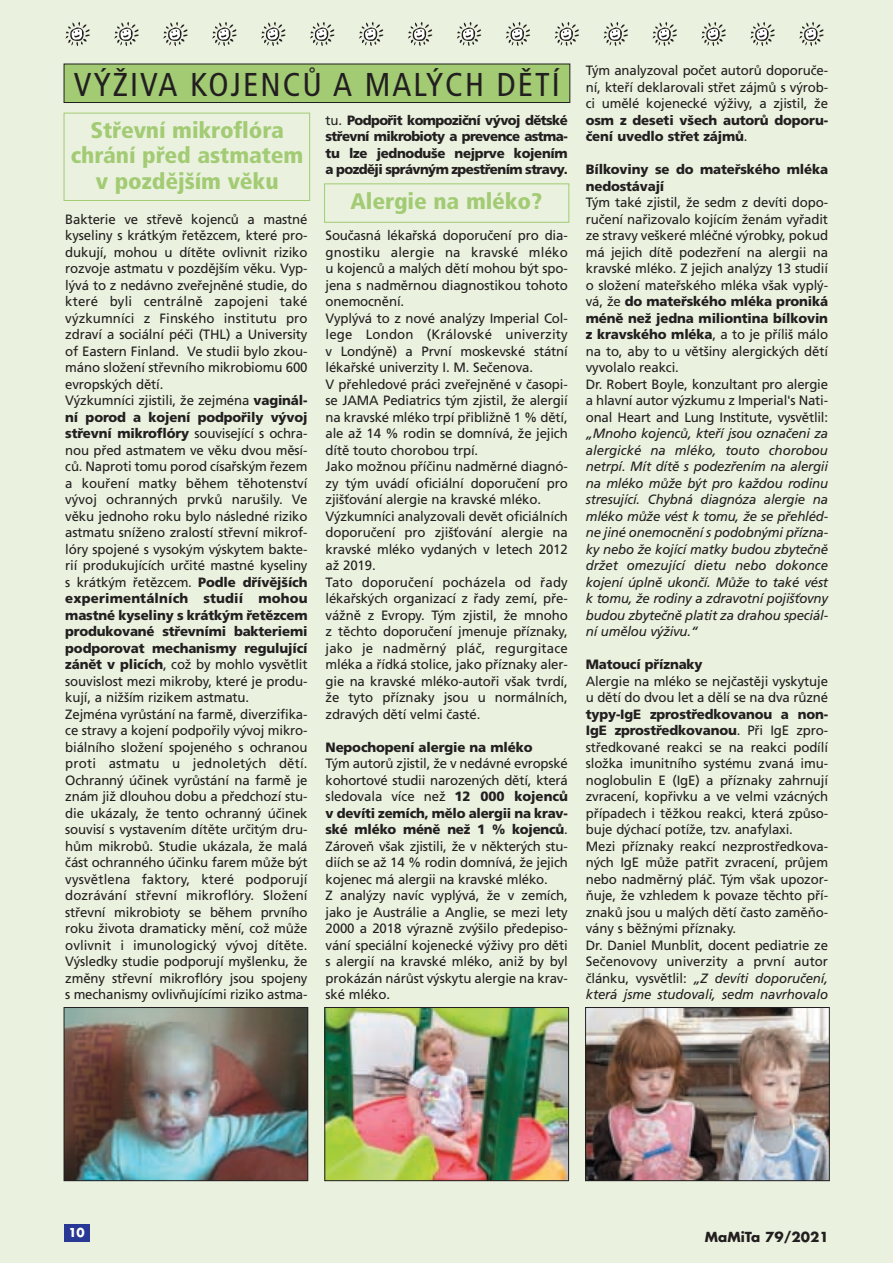
<style>
.page{position:relative;width:893px;height:1263px;background:#fff}
.page>*{position:absolute;margin:0;border:0;box-sizing:border-box;transform-origin:0 0}
.t1{font:condensed 33px "Frutiger CE";letter-spacing:.06em;color:#231f20}
.t2{font:900 condensed 22.5px/25.5px "Frutiger CE";letter-spacing:-.005em;color:#a2cb74;text-align:center;scale:1.06 1}
.t3{font:13.5px/16.5px "Frutiger CE";letter-spacing:-.01em;color:#231f20}
.t4{font:italic 13.5px/16.5px "Frutiger CE";letter-spacing:-.015em;color:#231f20;text-align:justify}
.t5{font:900 13.5px/16.5px "Frutiger CE";letter-spacing:-.01em;color:#231f20}
.t6{font:700 13.5px "Futura CE";color:#231f20}
.t7{font:700 12px "Futura CE";color:#fff}
.s1{font-weight:400}
.s2{font-weight:900}
.s3{font-style:italic}
</style>
<div class="page">
<div style="left:0;top:0;width:892px;height:1263px;background:#eaf2df"></div>
<svg style="left:65px;top:22px;width:25px;height:24px"></svg>
<svg style="left:114px;top:22px;width:25px;height:24px"></svg>
<svg style="left:163px;top:22px;width:25px;height:24px"></svg>
<svg style="left:212px;top:22px;width:25px;height:24px"></svg>
<svg style="left:261px;top:22px;width:25px;height:24px"></svg>
<svg style="left:310px;top:22px;width:25px;height:24px"></svg>
<svg style="left:359px;top:22px;width:25px;height:24px"></svg>
<svg style="left:408px;top:22px;width:25px;height:24px"></svg>
<svg style="left:457px;top:22px;width:24px;height:24px"></svg>
<svg style="left:506px;top:22px;width:24px;height:24px"></svg>
<svg style="left:554px;top:22px;width:25px;height:24px"></svg>
<svg style="left:603px;top:22px;width:25px;height:24px"></svg>
<svg style="left:652px;top:22px;width:25px;height:24px"></svg>
<svg style="left:701px;top:22px;width:25px;height:24px"></svg>
<svg style="left:750px;top:22px;width:25px;height:24px"></svg>
<svg style="left:799px;top:22px;width:25px;height:24px"></svg>
<div style="left:64px;top:1225px;width:25px;height:17px;background:#293795"></div>
<div style="left:64px;top:64px;width:506px;height:39px;background:#a2cb74"></div>
<div style="left:64px;top:64px;width:506px;height:39px;border:1px solid #231f20"></div>
<div style="left:64px;top:113px;width:246px;height:88px;border:1px solid #a2cb74"></div>
<img style="left:66px;top:1009px;width:240px;height:170px">
<div style="left:64px;top:1007px;width:244px;height:174px;border:1px solid #231f20"></div>
<img style="left:326px;top:1009px;width:240px;height:170px">
<div style="left:324px;top:1007px;width:244px;height:174px;border:1px solid #231f20"></div>
<img style="left:587px;top:1009px;width:240px;height:170px">
<div style="left:585px;top:1007px;width:244px;height:174px;border:1px solid #231f20"></div>
<h1 class="t1" style="left:74px;top:73px;width:487px">VÝŽIVA KOJENCŮ A MALÝCH DĚTÍ</h1>
<h2 class="t2" style="left:71px;top:120px;width:221px">Střevní mikroflóra chrání před astmatem v pozdějším věku</h2>
<p class="t5" style="left:325px;top:113px;width:244px;text-align:justify"><span class="s1">tu.</span> Podpořit kompoziční vývoj dětské střevní mikrobioty a prevence astma&shy;tu lze jednoduše nejprve kojením a později správným zpestřením stravy.</p>
<h2 class="t2" style="left:350px;top:191px;width:182px">Alergie na mléko?</h2>
<p class="t3" style="left:65px;top:212px;width:244px">Bakterie ve střevě kojenců a mastné kyseliny s krátkým řetězcem, které pro&shy;dukují, mohou u dítěte ovlivnit riziko rozvoje astmatu v pozdějším věku. Vyp&shy;lývá to z nedávno zveřejněné studie, do které byli centrálně zapojeni také výzkumníci z Finského institutu pro zdraví a sociální péči (THL) a University of Eastern Finland. Ve studii bylo zkou&shy;máno složení střevního mikrobiomu 600 evropských dětí.<br>Výzkumníci zjistili, že zejména <span class="s2">vaginál&shy;ní porod a kojení podpořily vývoj střevní mikroflóry</span> související s ochra&shy;nou před astmatem ve věku dvou měsí&shy;ců. Naproti tomu porod císařským řezem a kouření matky během těhotenství vývoj ochranných prvků narušily. Ve věku jednoho roku bylo následné riziko astmatu sníženo zralostí střevní mikrof&shy;lóry spojené s vysokým výskytem bakte&shy;rií produkujících určité mastné kyseliny s krátkým řetězcem. <span class="s2">Podle dřívějších experimentálních studií mohou mastné kyseliny s krátkým řetězcem produkované střevními bakteriemi podporovat mechanismy regulující zánět v plicích</span>, což by mohlo vysvětlit souvislost mezi mikroby, které je produ&shy;kují, a nižším rizikem astmatu.<br>Zejména vyrůstání na farmě, diverzifika&shy;ce stravy a kojení podpořily vývoj mikro&shy;biálního složení spojeného s ochranou proti astmatu u jednoletých dětí.<br>Ochranný účinek vyrůstání na farmě je znám již dlouhou dobu a předchozí stu&shy;die ukázaly, že tento ochranný účinek souvisí s vystavením dítěte určitým dru&shy;hům mikrobů. Studie ukázala, že malá část ochranného účinku farem může být vysvětlena faktory, které podporují dozrávání střevní mikroflóry. Složení střevní mikrobioty se během prvního roku života dramaticky mění, což může ovlivnit i imunologický vývoj dítěte.<br>Výsledky studie podporují myšlenku, že změny střevní mikroflóry jsou spojeny s mechanismy ovlivňujícími riziko astma-</p>
<p class="t3" style="left:325px;top:229px;width:244px">Současná lékařská doporučení pro dia&shy;gnostiku alergie na kravské mléko u kojenců a malých dětí mohou být spo&shy;jena s nadměrnou diagnostikou tohoto onemocnění.<br>Vyplývá to z nové analýzy Imperial Col&shy;lege London (Královské univerzity v Londýně) a První moskevské státní lékařské univerzity I. M. Sečenova.<br>V přehledové práci zveřejněné v časopi&shy;se JAMA Pediatrics tým zjistil, že alergií na kravské mléko trpí přibližně 1 % dětí, ale až 14 % rodin se domnívá, že jejich dítě touto chorobou trpí.<br>Jako možnou příčinu nadměrné diagnó&shy;zy tým uvádí oficiální doporučení pro zjišťování alergie na kravské mléko.<br>Výzkumníci analyzovali devět oficiálních doporučení pro zjišťování alergie na kravské mléko vydaných v letech 2012 až 2019.<br>Tato doporučení pocházela od řady lékařských organizací z řady zemí, pře&shy;vážně z Evropy. Tým zjistil, že mnoho z těchto doporučení jmenuje příznaky, jako je nadměrný pláč, regurgitace mléka a řídká stolice, jako příznaky aler&shy;gie na kravské mléko-autoři však tvrdí, že tyto příznaky jsou u normálních, zdravých dětí velmi časté.</p>
<p class="t5" style="left:325px;top:740px;width:208px">Nepochopení alergie na mléko</p>
<p class="t3" style="left:325px;top:757px;width:244px">Tým autorů zjistil, že v nedávné evropské kohortové studii narozených dětí, která sledovala více než <span class="s2">12 000 kojenců v devíti zemích, mělo alergii na krav&shy;ské mléko méně než 1 % kojenců</span>.<br>Zároveň však zjistili, že v některých stu&shy;diích se až 14 % rodin domnívá, že jejich kojenec má alergii na kravské mléko.<br>Z analýzy navíc vyplývá, že v zemích, jako je Austrálie a Anglie, se mezi lety 2000 a 2018 výrazně zvýšilo předepiso&shy;vání speciální kojenecké výživy pro děti s alergií na kravské mléko, aniž by byl prokázán nárůst výskytu alergie na krav&shy;ské mléko.</p>
<p class="t3" style="left:586px;top:64px;width:244px;text-align:justify">Tým analyzoval počet autorů doporuče&shy;ní, kteří deklarovali střet zájmů s výrob&shy;ci umělé kojenecké výživy, a zjistil, že</p>
<p class="t5" style="left:586px;top:113px;width:244px">osm z deseti všech autorů doporu&shy;čení uvedlo střet zájmů<span class="s1">.</span></p>
<p class="t5" style="left:586px;top:163px;width:244px">Bílkoviny se do mateřského mléka nedostávají</p>
<p class="t3" style="left:586px;top:196px;width:244px">Tým také zjistil, že sedm z devíti dopo&shy;ručení nařizovalo kojícím ženám vyřadit ze stravy veškeré mléčné výrobky, pokud má jejich dítě podezření na alergii na kravské mléko. Z jejich analýzy 13 studií o složení mateřského mléka však vyplý&shy;vá, že <span class="s2">do mateřského mléka proniká méně než jedna miliontina bílkovin z kravského mléka</span>, a to je příliš málo na to, aby to u většiny alergických dětí vyvolalo reakci.<br>Dr. Robert Boyle, konzultant pro alergie a hlavní autor výzkumu z Imperial's Nati&shy;onal Heart and Lung Institute, vysvětlil:</p>
<p class="t4" style="left:586px;top:427px;width:244px">„Mnoho kojenců, kteří jsou označeni za alergické na mléko, touto chorobou netrpí. Mít dítě s podezřením na alergii na mléko může být pro každou rodinu stresující. Chybná diagnóza alergie na mléko může vést k tomu, že se přehléd&shy;ne jiné onemocnění s podobnými přízna&shy;ky nebo že kojící matky budou zbytečně držet omezující dietu nebo dokonce kojení úplně ukončí. Může to také vést k tomu, že rodiny a zdravotní pojišťovny budou zbytečně platit za drahou speciál&shy;ní umělou výživu.“</p>
<p class="t5" style="left:586px;top:658px;width:118px">Matoucí příznaky</p>
<p class="t3" style="left:586px;top:674px;width:244px">Alergie na mléko se nejčastěji vyskytuje u dětí do dvou let a dělí se na dva různé</p>
<p class="t3" style="left:586px;top:707px;width:244px"><span class="s2">typy-IgE zprostředkovanou a non-IgE zprostředkovanou</span>. Při IgE zpro&shy;středkované reakci se na reakci podílí složka imunitního systému zvaná imu&shy;noglobulin E (IgE) a příznaky zahrnují zvracení, kopřivku a ve velmi vzácných případech i těžkou reakci, která způso&shy;buje dýchací potíže, tzv. anafylaxi.<br>Mezi příznaky reakcí nezprostředkova&shy;ných IgE může patřit zvracení, průjem nebo nadměrný pláč. Tým však upozor&shy;ňuje, že vzhledem k povaze těchto pří&shy;znaků jsou u malých dětí často zaměňo&shy;vány s běžnými příznaky.<br>Dr. Daniel Munblit, docent pediatrie ze Sečenovovy univerzity a první autor článku, vysvětlil: <span class="s3">„Z devíti doporučení, která jsme studovali, sedm navrhovalo</span></p>
<p class="t7" style="left:68px;top:1228px;width:18px">10</p>
<p class="t6" style="left:705px;top:1232px;width:125px">MaMiTa 79/2021</p>
</div>
